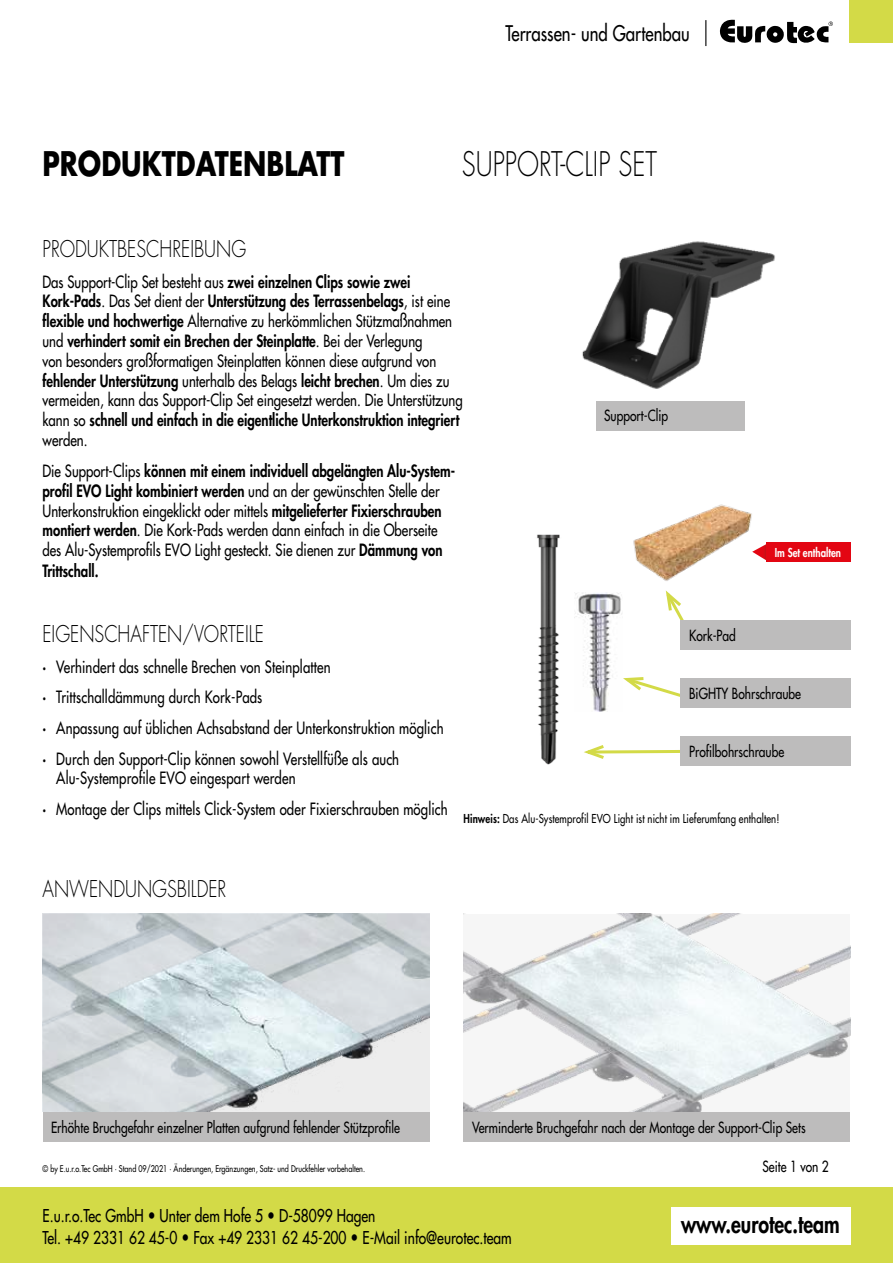
<style>
.page{position:relative;width:893px;height:1263px;background:#fff}
.page>*{position:absolute;margin:0;border:0;box-sizing:border-box;transform-origin:0 0}
.t1{font:700 33px "Futura Std";color:#000;scale:.8 1}
.t2{font:300 33px "Futura Std";color:#000;scale:.78 1}
.t3{font:800 24.3px "Futura Std";color:#000;scale:.8 1}
.t4{font:300 22.5px "Futura Std";color:#000;scale:.8 1}
.t5{font:500 21px "Futura Std";color:#000;scale:.8 1}
.t6{font:500 17.25px/22.5px "Futura Std";color:#000;scale:.8 1}
.t7{font:500 16.5px/19.8px "Futura Std";color:#000;scale:.8 1}
.t8{font:500 15px "Futura Std";color:#000;scale:.8 1}
.t9{font:500 12px "Futura Std";letter-spacing:.01em;color:#000;scale:.8 1}
.t10{font:800 12px "Futura Std";color:#fff;scale:.8 1}
.t11{font:500 9px "Futura Std";color:#000;scale:.8 1}
.s1{font-weight:800}
</style>
<div class="page">
<div style="left:0;top:1187px;width:893px;height:76px;background:#d3da47"></div>
<div style="left:671px;top:1208px;width:179px;height:37px;background:#fff"></div>
<div style="left:849px;top:0;width:44px;height:43px;background:#d3da47"></div>
<svg style="left:720px;top:20px;width:113px;height:24px"></svg>
<svg style="left:705px;top:20px;width:1px;height:26px"></svg>
<img style="left:574px;top:593px;width:48px;height:118px">
<img style="left:537px;top:534px;width:23px;height:231px">
<img style="left:582px;top:241px;width:193px;height:148px">
<div style="left:596px;top:401px;width:149px;height:29px;background:#bdbcbc"></div>
<img style="left:633px;top:504px;width:119px;height:77px">
<svg style="left:584px;top:742px;width:97px;height:19px"></svg>
<svg style="left:619px;top:675px;width:62px;height:25px"></svg>
<svg style="left:665px;top:590px;width:19px;height:35px"></svg>
<svg style="left:752px;top:544px;width:15px;height:17px"></svg>
<div style="left:767px;top:543px;width:84px;height:19px;background:#e30613"></div>
<div style="left:681px;top:678px;width:170px;height:30px;background:#bdbcbc"></div>
<div style="left:681px;top:736px;width:170px;height:30px;background:#bdbcbc"></div>
<div style="left:681px;top:620px;width:170px;height:30px;background:#bdbcbc"></div>
<img style="left:463px;top:914px;width:387px;height:198px">
<div style="left:43px;top:1112px;width:386px;height:29px;background:#bdbcbc"></div>
<div style="left:463px;top:1112px;width:387px;height:29px;background:#bdbcbc"></div>
<img style="left:43px;top:914px;width:386px;height:198px">
<p class="t5" style="left:506px;top:20px;width:232px">Terrassen- und Gartenbau</p>
<h1 class="t1" style="left:43px;top:142px;width:379px">PRODUKTDATENBLATT</h1>
<h1 class="t2" style="left:462px;top:144px;width:252px">SUPPORT-CLIP SET</h1>
<h3 class="t4" style="left:43px;top:235px;width:256px">PRODUKTBESCHREIBUNG</h3>
<p class="t7" style="left:43px;top:272px;width:527px">Das Support-Clip Set besteht aus <span class="s1">zwei einzelnen Clips sowie zwei Kork-Pads</span>. Das Set dient der <span class="s1">Unterstützung des Terrassenbelags</span>, ist eine <span class="s1">flexible und hochwertige</span> Alternative zu herkömmlichen Stützmaßnahmen und <span class="s1">verhindert somit ein Brechen der Steinplatte</span>. Bei der Verlegung<br>von besonders großformatigen Steinplatten können diese aufgrund von <span class="s1">fehlender Unterstützung</span> unterhalb des Belags <span class="s1">leicht brechen</span>. Um dies zu vermeiden, kann das Support-Clip Set eingesetzt werden. Die Unterstützung kann so <span class="s1">schnell und einfach in die eigentliche Unterkonstruktion integriert </span>werden.</p>
<p class="t7" style="left:43px;top:461px;width:517px">Die Support-Clips <span class="s1">können mit einem individuell abgelängten Alu-System&shy;profil EVO Light kombiniert werden</span> und an der gewünschten Stelle der Unterkonstruktion eingeklickt oder mittels <span class="s1">mitgelieferter Fixierschrauben montiert werden</span>. Die Kork-Pads werden dann einfach in die Oberseite des Alu-Systemprofils EVO Light gesteckt. Sie dienen zur <span class="s1">Dämmung von Trittschall.</span></p>
<p class="t8" style="left:604px;top:406px;width:82px">Support-Clip</p>
<p class="t10" style="left:775px;top:544px;width:84px">Im Set enthalten</p>
<h3 class="t4" style="left:43px;top:620px;width:278px">EIGENSCHAFTEN/VORTEILE</h3>
<p class="t7" style="left:43px;top:651px;width:503px;line-height:30.6px"><span class="s1">·</span> Verhindert das schnelle Brechen von Steinplatten<br><span class="s1">·</span> Trittschalldämmung durch Kork-Pads<br><span class="s1">·</span> Anpassung auf üblichen Achsabstand der Unterkonstruktion möglich <span class="s1">·</span> Durch den Support-Clip können sowohl Verstellfüße als auch</p>
<p class="t7" style="left:43px;top:763px;width:508px;line-height:30.6px;text-indent:14px">Alu-Systemprofile EVO eingespart werden<br><span class="s1">·</span> Montage der Clips mittels Click-System oder Fixierschrauben möglich</p>
<p class="t8" style="left:689px;top:626px;width:60px">Kork-Pad</p>
<p class="t8" style="left:689px;top:684px;width:141px">BiGHTY Bohrschraube</p>
<p class="t8" style="left:689px;top:742px;width:120px">Profilbohrschraube</p>
<p class="t9" style="left:464px;top:811px;width:396px"><span class="s1">Hinweis:</span> Das Alu-Systemprofil EVO Light ist nicht im Lieferumfang enthalten!</p>
<h3 class="t4" style="left:43px;top:875px;width:231px">ANWENDUNGSBILDER</h3>
<p class="t8" style="left:51px;top:1118px;width:438px">Erhöhte Bruchgefahr einzelner Platten aufgrund fehlender Stützprofile</p>
<p class="t8" style="left:472px;top:1118px;width:418px">Verminderte Bruchgefahr nach der Montage der Support-Clip Sets</p>
<p class="t11" style="left:43px;top:1163px;width:405px">© by E.u.r.o.Tec GmbH · Stand 09/2021 · Änderungen, Ergänzungen, Satz- und Druckfehler vorbehalten.</p>
<p class="t8" style="left:762px;top:1157px;width:85px">Seite 1 von 2</p>
<p class="t6" style="left:43px;top:1204px;width:588px">E.u.r.o.Tec GmbH <span class="s1">•</span> Unter dem Hofe 5 <span class="s1">•</span> D-58099 Hagen<br>Tel. +49 2331 62 45-0 <span class="s1">•</span> Fax +49 2331 62 45-200 <span class="s1">•</span> E-Mail info@eurotec.team</p>
<h2 class="t3" style="left:681px;top:1208px;width:200px">www.eurotec.team</h2>
</div>
